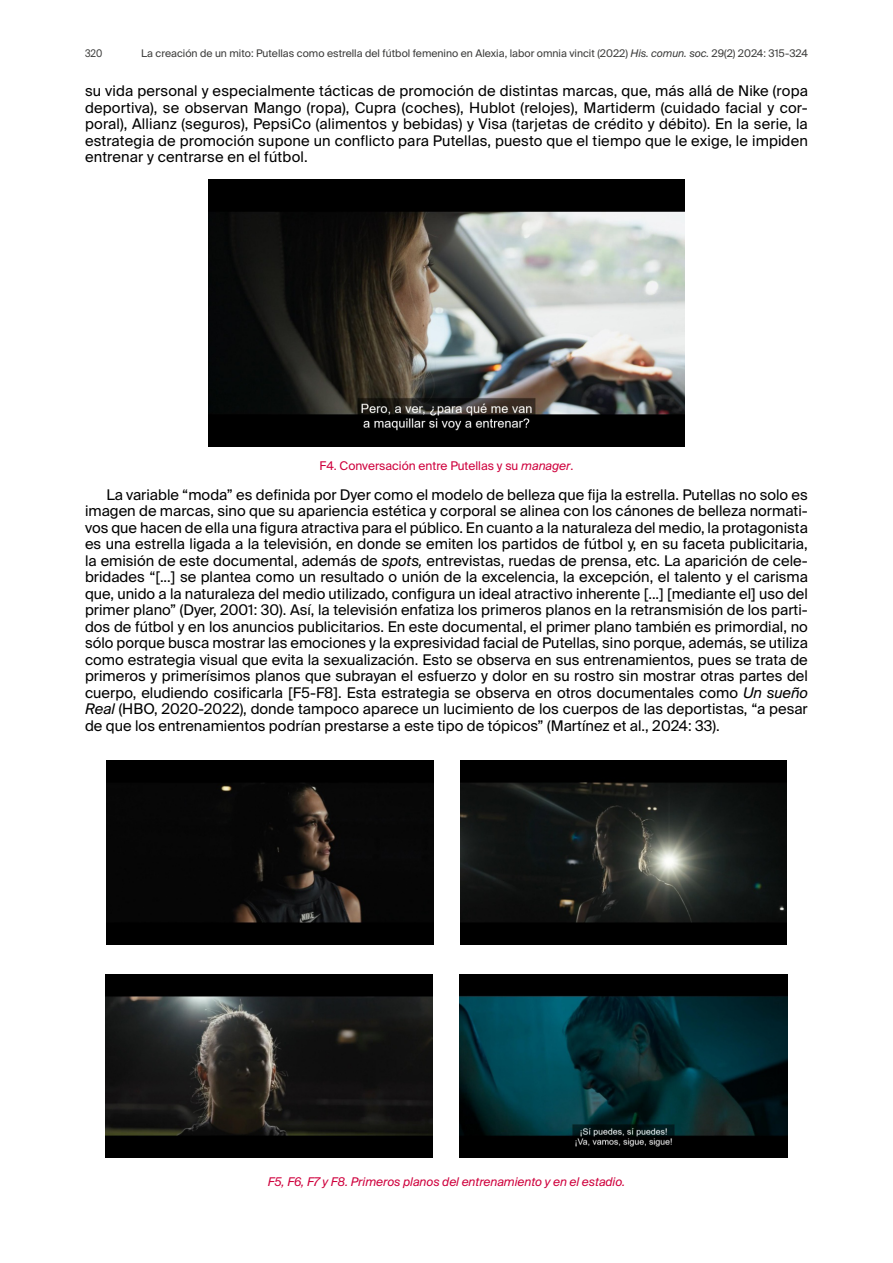
<style>
.page{position:relative;width:893px;height:1263px;background:#fff}
.page>*{position:absolute;margin:0;border:0;box-sizing:border-box;transform-origin:0 0}
._000-TXT_GENERAL{font:14.7px/16.5px "Suisse Intl";color:#000;text-align:justify}
._000-PRIMER_PARRAFO{font:14.7px/16.5px "Suisse Intl";letter-spacing:.01em;color:#000;text-align:justify}
._000-Pie_figuras_y_tablas{font:italic 12px "Suisse Intl";color:#cf003d}
._000-Pie_figuras_y_tablas-2{font:12px "Suisse Intl";color:#cf003d}
.t1{font:10.5px "Suisse Intl";color:#3c3c3b}
.t2{font:10.5px "Suisse Intl";color:#3c3c3b;scale:.9 1}
.s1{font-style:italic}
</style>
<div class="page">
<img style="left:209px;top:179px;width:475px;height:268px">
<img style="left:106px;top:760px;width:328px;height:184px">
<img style="left:461px;top:760px;width:325px;height:184px">
<img style="left:106px;top:974px;width:327px;height:183px">
<img style="left:460px;top:974px;width:327px;height:183px">
<p class="t2" style="left:85px;top:47px;width:21px">320</p>
<p class="t1" style="left:141px;top:47px;width:668px">La creación de un mito: Putellas como estrella del fútbol femenino en Alexia, labor omnia vincit (2022) <span class="s1">His. comun. soc.</span> 29(2) 2024: 315-324</p>
<p class="_000-PRIMER_PARRAFO" style="left:85px;top:83px;width:724px">su vida personal y especialmente tácticas de promoción de distintas marcas, que, más allá de Nike (ropa deportiva), se observan Mango (ropa), Cupra (coches), Hublot (relojes), Martiderm (cuidado facial y cor&shy;poral), Allianz (seguros), PepsiCo (alimentos y bebidas) y Visa (tarjetas de crédito y débito). En la serie, la estrategia de promoción supone un conflicto para Putellas, puesto que el tiempo que le exige, le impiden entrenar y centrarse en el fútbol.</p>
<p class="_000-Pie_figuras_y_tablas-2" style="left:320px;top:459px;width:255px">F4. Conversación entre Putellas y su <span class="s1">manager</span>.</p>
<p class="_000-TXT_GENERAL" style="left:85px;top:486px;width:724px;text-indent:21px">La variable “moda” es definida por Dyer como el modelo de belleza que fija la estrella. Putellas no solo es imagen de marcas, sino que su apariencia estética y corporal se alinea con los cánones de belleza normati&shy;vos que hacen de ella una figura atractiva para el público. En cuanto a la naturaleza del medio, la protagonista es una estrella ligada a la televisión, en donde se emiten los partidos de fútbol y, en su faceta publicitaria, la emisión de este documental, además de <span class="s1">spots,</span> entrevistas, ruedas de prensa, etc. La aparición de cele&shy;bridades “[...] se plantea como un resultado o unión de la excelencia, la excepción, el talento y el carisma que, unido a la naturaleza del medio utilizado, configura un ideal atractivo inherente [...] [mediante el] uso del primer plano” (Dyer, 2001: 30). Así, la televisión enfatiza los primeros planos en la retransmisión de los parti&shy;dos de fútbol y en los anuncios publicitarios. En este documental, el primer plano también es primordial, no sólo porque busca mostrar las emociones y la expresividad facial de Putellas, sino porque, además, se utiliza como estrategia visual que evita la sexualización. Esto se observa en sus entrenamientos, pues se trata de primeros y primerísimos planos que subrayan el esfuerzo y dolor en su rostro sin mostrar otras partes del cuerpo, eludiendo cosificarla [F5-F8]. Esta estrategia se observa en otros documentales como <span class="s1">Un sueño Real</span> (HBO, 2020-2022), donde tampoco aparece un lucimiento de los cuerpos de las deportistas, “a pesar de que los entrenamientos podrían prestarse a este tipo de tópicos” (Martínez et al., 2024: 33).</p>
<p class="_000-Pie_figuras_y_tablas" style="left:268px;top:1174px;width:359px">F5, F6, F7 y F8. Primeros planos del entrenamiento y en el estadio.</p>
</div>
